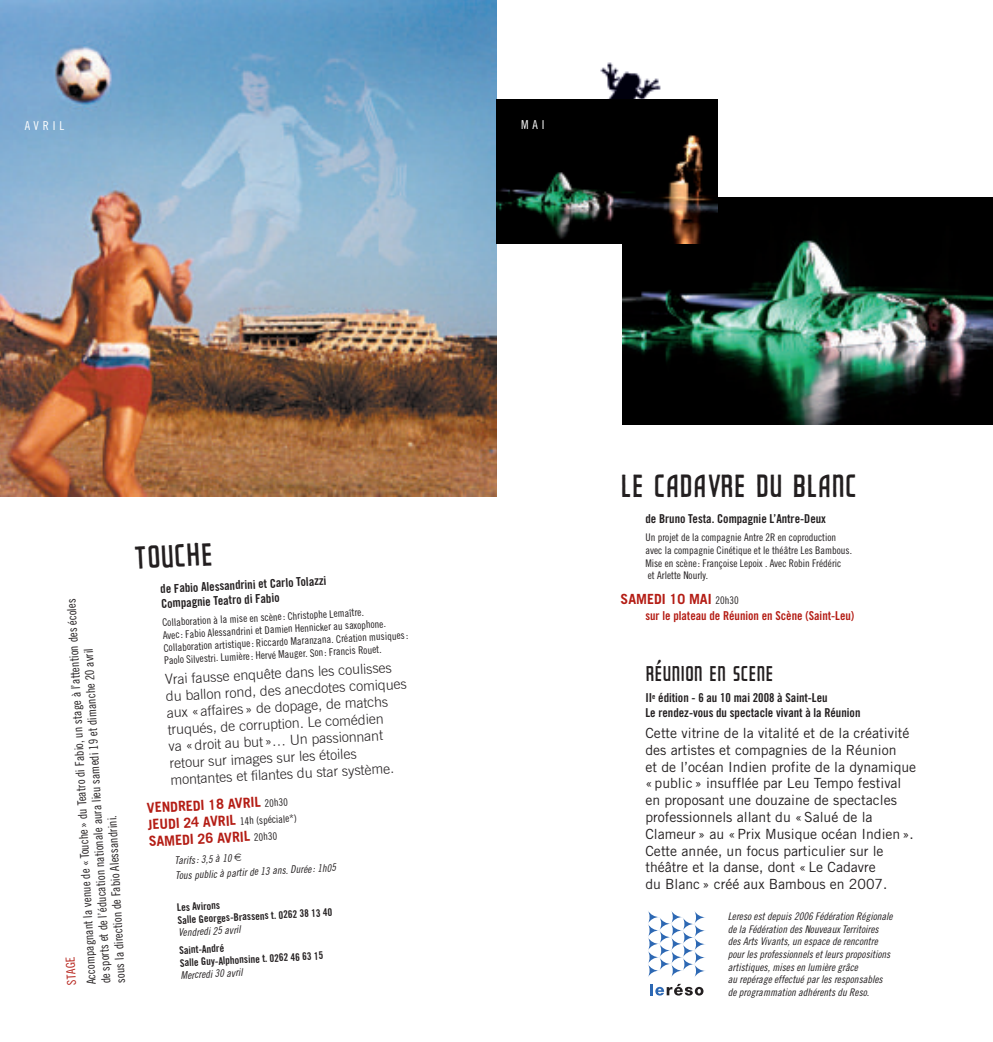
<style>
.page{position:relative;width:993px;height:1042px;background:#fff}
.page>*{position:absolute;margin:0;border:0;box-sizing:border-box;transform-origin:0 0}
.t1{font:42px "Polytone Reliant";color:#231f20}
.t2{font:28px "Polytone Reliant";color:#231f20}
.t3{font:14px/16.8px "Trade Gothic";color:#231f20}
.t4{font:300 14px/16.8px "Trade Gothic";color:#231f20}
.t5{font:700 14px "Trade Gothic";color:#b41d15}
.t6{font:12.25px/14.7px "Trade Gothic Cond Eighteen";color:#231f20}
.t7{font:12.25px/14.7px "Trade Gothic Bold Cond Twenty";color:#231f20}
.t8{font:12.25px "Trade Gothic Bold Cond Twenty";color:#b41d15}
.t9{font:12.25px "Trade Gothic Cond Eighteen";letter-spacing:.31em;color:#fff}
.t10{font:12.25px "Trade Gothic Cond Eighteen";color:#b41d15}
.t11{font:10.5px/12.6px "Trade Gothic Cond Eighteen";color:#231f20}
.t12{font:10.5px/12.6px "Trade Gothic Cond Eighteen Obl";color:#231f20}
.t13{font:10.5px/12.6px "Trade Gothic Bold Cond Twenty";color:#231f20}
.s1{font-family:"Trade Gothic Cond Eighteen";font-weight:400;font-size:10.5px;color:#231f20}
.s2{font-family:"Trade Gothic";font-weight:700;font-size:14px;color:#b41d15}
</style>
<div class="page">
<img style="left:622px;top:424px;width:99px;height:1px">
<img style="left:0;top:0;width:496px;height:496px">
<img style="left:622px;top:197px;width:370px;height:227px">
<img style="left:600px;top:62px;width:61px;height:37px">
<img style="left:496px;top:99px;width:221px;height:145px">
<svg style="left:648px;top:911px;width:57px;height:66px"></svg>
<svg style="left:650px;top:984px;width:53px;height:11px"></svg>
<p class="t9" style="left:25px;top:118px;width:41px">AVRIL</p>
<p class="t9" style="left:521px;top:117px;width:25px">MAI</p>
<p class="t6" style="left:84px;top:985px;width:388px;rotate:-93deg">Accompagnant al venue de «Touche» du Teatro di Fabio, un stage à l a’ ttention des écoles de sports et de l’éducation nationale aura lieu samedi 19 et d mi anche 20 avril<br>sous al direction de Fabio Alessandr ni i.</p>
<p class="t10" style="left:64px;top:986px;width:30px;rotate:-93deg">STAGE</p>
<h1 class="t1" style="left:133px;top:536px;width:80px;rotate:-3deg">TOUCHE</h1>
<p class="t7" style="left:160px;top:581px;width:168px;rotate:-3deg">de Fabio Alessandrini et Carlo Tolazzi<br>Compagnie Teatro di Fabio</p>
<p class="t11" style="left:162px;top:616px;width:246px;rotate:-3deg">Collaboration à la mise en scène: Christophe Lemaître.<br>Avec: Fabio Alessandrini et Damien Hennicker au saxophone.<br>Collaboration artistique: Riccardo Maranzana. Création musiques:<br>Paolo Silvestri. Lumière: Hervé Mauger. Son : Francis Rouet.</p>
<p class="t4" style="left:165px;top:671px;width:242px;rotate:-3deg">Vrai fausse enquête dans les coulisses du ballon rond, des anecdotes comiques aux « affaires » de dopage, de matchs truqués, de corruption. Le comédien<br>va «droit au but »… Un passionnant retour sur images sur les étoiles montantes et filantes du star système.</p>
<h3 class="t5" style="left:146px;top:799px;width:142px;rotate:-3deg">VENDREDI 18 AVRIL <span class="s1">20h30</span></h3>
<p class="t11" style="left:148px;top:819px;width:151px;rotate:-3deg"><span class="s2">JEUDI 24 AVRIL</span> 14h (spéciale*)</p>
<h3 class="t5" style="left:148px;top:833px;width:130px;rotate:-3deg">SAMEDI 26 AVRIL <span class="s1">20h30</span></h3>
<p class="t12" style="left:174px;top:853px;width:162px;line-height:15px;rotate:-3deg">Tarifs: 3,5 à 10<br>Tous public à partir de 13 ans. Durée: 1h05</p>
<p class="t13" style="left:177px;top:901px;width:156px;rotate:-3deg">Les Avirons<br>Salle Georges-Brassens t. 0262 38 13 40</p>
<p class="t12" style="left:178px;top:926px;width:64px;rotate:-3deg">Vendredi 25 avril</p>
<p class="t13" style="left:179px;top:944px;width:145px;rotate:-3deg">Saint-André<br>Salle Guy-Alphonsine t. 0262 46 63 15</p>
<p class="t12" style="left:180px;top:969px;width:64px;rotate:-3deg">Mercredi 30 avril</p>
<h1 class="t1" style="left:620px;top:464px;width:237px">LE CADAVRE DU BLANC</h1>
<p class="t7" style="left:645px;top:511px;width:182px">de Bruno Testa. Compagnie L’Antre-Deux</p>
<p class="t11" style="left:645px;top:531px;width:208px">Un projet de la compagnie Antre 2R en coproduction avec la compagnie Cinétique et le théâtre Les Bambous.<br>Mise en scène: Françoise Lepoix . Avec Robin Frédéric<br>et Arlette Nourly.</p>
<h3 class="t5" style="left:620px;top:590px;width:120px">SAMEDI 10 MAI <span class="s1">20h30</span></h3>
<p class="t8" style="left:645px;top:608px;width:210px">sur le plateau de Réunion en Scène (Saint-Leu)</p>
<h2 class="t2" style="left:645px;top:659px;width:129px">RÉUNION EN SCENE</h2>
<p class="t7" style="left:645px;top:690px;width:216px">II<sup>e</sup> édition - 6 au 10 mai 2008 à Saint-Leu<br>Le rendez-vous du spectacle vivant à la Réunion</p>
<p class="t3" style="left:645px;top:724px;width:272px">Cette vitrine de la vitalité et de la créativité des artistes et compagnies de la Réunion<br>et de l’océan Indien profite de la dynamique « public » insufflée par Leu Tempo festival en proposant une douzaine de spectacles professionnels allant du «Salué de la Clameur » au «Prix Musique océan Indien ».<br>Cette année, un focus particulier sur le théâtre et la danse, dont « Le Cadavre<br>du Blanc » créé aux Bambous en 2007.</p>
<p class="t12" style="left:727px;top:910px;width:166px">Lereso est depuis 2006 Fédération Régionale de la Fédération des Nouveaux Territoires des Arts Vivants, un espace de rencontre pour les professionnels et leurs propositions artistiques, mises en lumière grâce<br>au repérage effectué par les responsables de programmation adhérents du Reso.</p>
</div>
